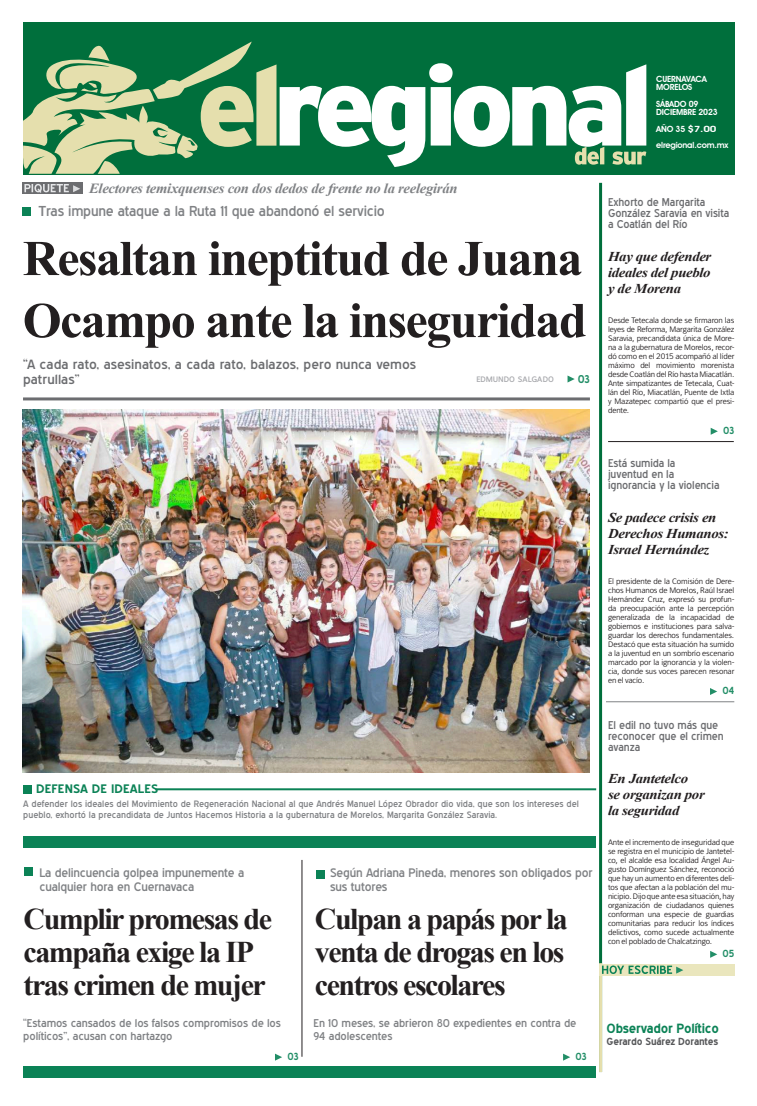
<style>
.page{position:relative;width:757px;height:1106px;background:#fff}
.page>*{position:absolute;margin:0;border:0;box-sizing:border-box;transform-origin:0 0}
.t1{font:700 50px/62px "Times New Roman";letter-spacing:-.03em;color:#231f20}
.t2{font:700 30px/33px "Times New Roman";letter-spacing:-.05em;color:#231f20;text-align:justify}
.t3{font:italic 700 14px "Times New Roman";letter-spacing:-.02em;color:#808285;scale:1.05 1}
.t4{font:14px "Blue Highway";letter-spacing:-.015em;color:#808285;scale:1.05 1}
.t5{font:italic 700 13.5px/16px "Times New Roman";letter-spacing:-.025em;color:#231f20;scale:1.1 1}
.t6{font:13px/15px "Blue Highway";color:#6c6d70;scale:1.1 1}
.t7{font:700 13px "Blue Highway";letter-spacing:-.02em;color:#0b8256;scale:1.05 1}
.t8{font:12px/14px "Blue Highway";letter-spacing:-.015em;color:#808285;scale:1.05 1}
.t9{font:700 12px "Blue Highway";color:#0b8256;scale:1.1 1}
.t10{font:11px/11px "Blue Highway";letter-spacing:-.01em;color:#6c6d70}
.t11{font:11px/13px "Blue Highway";letter-spacing:-.01em;color:#808285;scale:1.05 1}
.t12{font:700 11px "Blue Highway";color:#228e67}
.t13{font:700 10px "Blue Highway";letter-spacing:-.015em;color:#57585a;scale:1.05 1}
.t14{font:700 10px "Blue Highway";letter-spacing:-.035em;color:#228e67}
.t15{font:9px/11px "Blue Highway";color:#808285;scale:1.05 1}
.t16{font:600 8.5px/8.3px "Avant Garde IT Cby BT";letter-spacing:-.02em;color:#fff}
.t17{font:8px/9px "Fran Klein";letter-spacing:-.015em;color:#231f20;text-align:justify}
.t18{font:700 8px "Fran Klein";color:#a8a9ad;scale:1.05 1}
</style>
<div class="page">
<div style="left:23px;top:183px;width:60px;height:11px;background:#6c6d70"></div>
<div style="left:23px;top:207px;width:8px;height:8px;background:#0b8256"></div>
<div style="left:23px;top:785px;width:8px;height:8px;background:#0b8256"></div>
<div style="left:316px;top:870px;width:8px;height:8px;background:#0b8256"></div>
<hr style="left:599px;top:183px;width:3px;height:889px;background:#006f3c">
<hr style="left:599px;top:963px;width:3px;height:109px;background:#e5dfad">
<svg style="left:567px;top:375px;width:8px;height:7px"></svg>
<hr style="left:23px;top:397px;width:567px;height:3px;background:#6c6d70">
<div style="left:23px;top:836px;width:573px;height:11px;background:#0b8256"></div>
<div style="left:23px;top:1066px;width:573px;height:11px;background:#0b8256"></div>
<svg style="left:24px;top:184px;width:56px;height:9px"></svg>
<hr style="left:155px;top:788px;width:441px;height:2px;background:#0b8256">
<div style="left:24px;top:867px;width:9px;height:8px;background:#0b8256"></div>
<svg style="left:275px;top:1053px;width:7px;height:7px"></svg>
<svg style="left:563px;top:1053px;width:7px;height:7px"></svg>
<hr style="left:301px;top:860px;width:1px;height:196px;background:#231f20">
<hr style="left:606px;top:701px;width:128px;height:1px;background:#808285">
<hr style="left:608px;top:441px;width:126px;height:1px;background:#231f20">
<div style="left:23px;top:22px;width:711px;height:152px;background:#006f3c"></div>
<svg style="left:280px;top:63px;width:366px;height:104px"></svg>
<svg style="left:24px;top:42px;width:252px;height:132px"></svg>
<svg style="left:575px;top:147px;width:71px;height:18px"></svg>
<div style="left:600px;top:964px;width:135px;height:11px;background:#eae6bd"></div>
<svg style="left:602px;top:965px;width:82px;height:9px"></svg>
<svg style="left:711px;top:428px;width:7px;height:7px"></svg>
<svg style="left:710px;top:688px;width:7px;height:7px"></svg>
<svg style="left:710px;top:951px;width:7px;height:6px"></svg>
<img style="left:23px;top:410px;width:566px;height:362px">
<h3 class="t3" style="left:89px;top:179px;width:352px">Electores temixquenses con dos dedos de frente no la reelegirán</h3>
<h3 class="t4" style="left:39px;top:202px;width:331px">Tras impune ataque a la Ruta 11 que abandonó el servicio</h3>
<h1 class="t1" style="left:23px;top:226px;width:565px">Resaltan ineptitud de Juana<br>Ocampo ante la inseguridad</h1>
<h3 class="t6" style="left:23px;top:357px;width:359px">“A cada rato, asesinatos, a cada rato, balazos, pero nunca vemos patrullas”</h3>
<p class="t18" style="left:476px;top:375px;width:75px">EDMUNDO SALGADO</p>
<h3 class="t12" style="left:578px;top:372px;width:14px">03</h3>
<h3 class="t9" style="left:36px;top:782px;width:112px">DEFENSA DE IDEALES</h3>
<p class="t15" style="left:23px;top:798px;width:531px">A defender los ideales del Movimiento de Regeneración Nacional al que Andrés Manuel López Obrador dio vida, que son los intereses del pueblo, exhortó la precandidata de Juntos Hacemos Historia a la gubernatura de Morelos, Margarita González Saravia.</p>
<h3 class="t8" style="left:39px;top:865px;width:197px">La delincuencia golpea impunemente a cualquier hora en Cuernavaca</h3>
<h3 class="t8" style="left:330px;top:865px;width:252px">Según Adriana Pineda, menores son obligados por sus tutores</h3>
<h2 class="t2" style="left:24px;top:902px;width:250px;text-align:left">Cumplir promesas de campaña exige la IP tras crimen de mujer</h2>
<h2 class="t2" style="left:315px;top:902px;width:254px">Culpan a papás por la venta de drogas en los centros escolares</h2>
<h3 class="t11" style="left:23px;top:1016px;width:247px">“Estamos cansados de los falsos compromisos de los políticos”, acusan con hartazgo</h3>
<h3 class="t11" style="left:313px;top:1016px;width:252px">En 10 meses, se abrieron 80 expedientes en contra de<br>94 adolescentes</h3>
<p class="t14" style="left:287px;top:1050px;width:13px">03</p>
<p class="t14" style="left:575px;top:1050px;width:13px">03</p>
<p class="t16" style="left:656px;top:75px;width:52px">CUERNAVACA<br>MORELOS</p>
<p class="t16" style="left:656px;top:100px;width:63px">SÁBADO 09<br>DICIEMBRE 2023</p>
<p class="t16" style="left:656px;top:120px;width:74px;line-height:16.6px">AÑO 35 $7.00 elregional.com.mx</p>
<h3 class="t10" style="left:608px;top:197px;width:123px">Exhorto de Margarita<br>González Saravia en visita a Coatlán del Río</h3>
<h3 class="t5" style="left:608px;top:248px;width:95px;text-align:justify">Hay que defender ideales del pueblo y de Morena</h3>
<p class="t17" style="left:608px;top:315px;width:128px">Desde Tetecala donde se firmaron las leyes de Reforma, Margarita González Saravia, precandidata única de More&shy;na a la gubernatura de Morelos, recor&shy;dó como en el 2015 acompañó al líder máximo del movimiento morenista desde Coatlán del Río hasta Miacatlán.<br>Ante simpatizantes de Tetecala, Cuat&shy;lán del Río, Miacatlán, Puente de Ixtla y Mazatepec compartió que el presi&shy;dente.</p>
<p class="t14" style="left:723px;top:424px;width:13px">03</p>
<h3 class="t10" style="left:608px;top:457px;width:113px">Está sumida la<br>juventud en la ignorancia y la violencia</h3>
<h3 class="t5" style="left:608px;top:509px;width:111px">Se padece crisis en<br>Derechos Humanos:<br>Israel Hernández</h3>
<p class="t17" style="left:608px;top:576px;width:128px">El presidente de la Comisión de Dere&shy;chos Humanos de Morelos, Raúl Israel Hernández Cruz, expresó su profun&shy;da preocupación ante la percepción generalizada de la incapacidad de gobiernos e instituciones para salva&shy;guardar los derechos fundamentales.<br>Destacó que esta situación ha sumido a la juventud en un sombrío escenario marcado por la ignorancia y la violen&shy;cia, donde sus voces parecen resonar en el vacío.</p>
<p class="t14" style="left:722px;top:684px;width:13px">04</p>
<h3 class="t10" style="left:608px;top:719px;width:117px">El edil no tuvo más que reconocer que el crimen avanza</h3>
<h3 class="t5" style="left:608px;top:770px;width:89px">En Jantetelco<br>se organizan por la seguridad</h3>
<p class="t17" style="left:608px;top:837px;width:128px">Ante el incremento de inseguridad que se registra en el municipio de Jantetel&shy;co, el alcalde esa localidad Ángel Au&shy;gusto Domínguez Sánchez, reconoció que hay un aumento en diferentes deli&shy;tos que afectan a la población del mu&shy;nicipio. Dijo que ante esa situación, hay organización de ciudadanos quienes conforman una especie de guardias comunitarias para reducir los índices delictivos, como sucede actualmente con el poblado de Chalcatzingo.</p>
<p class="t14" style="left:722px;top:947px;width:13px">05</p>
<h3 class="t7" style="left:607px;top:1020px;width:108px">Observador Político</h3>
<p class="t13" style="left:607px;top:1035px;width:108px">Gerardo Suárez Dorantes</p>
</div>
